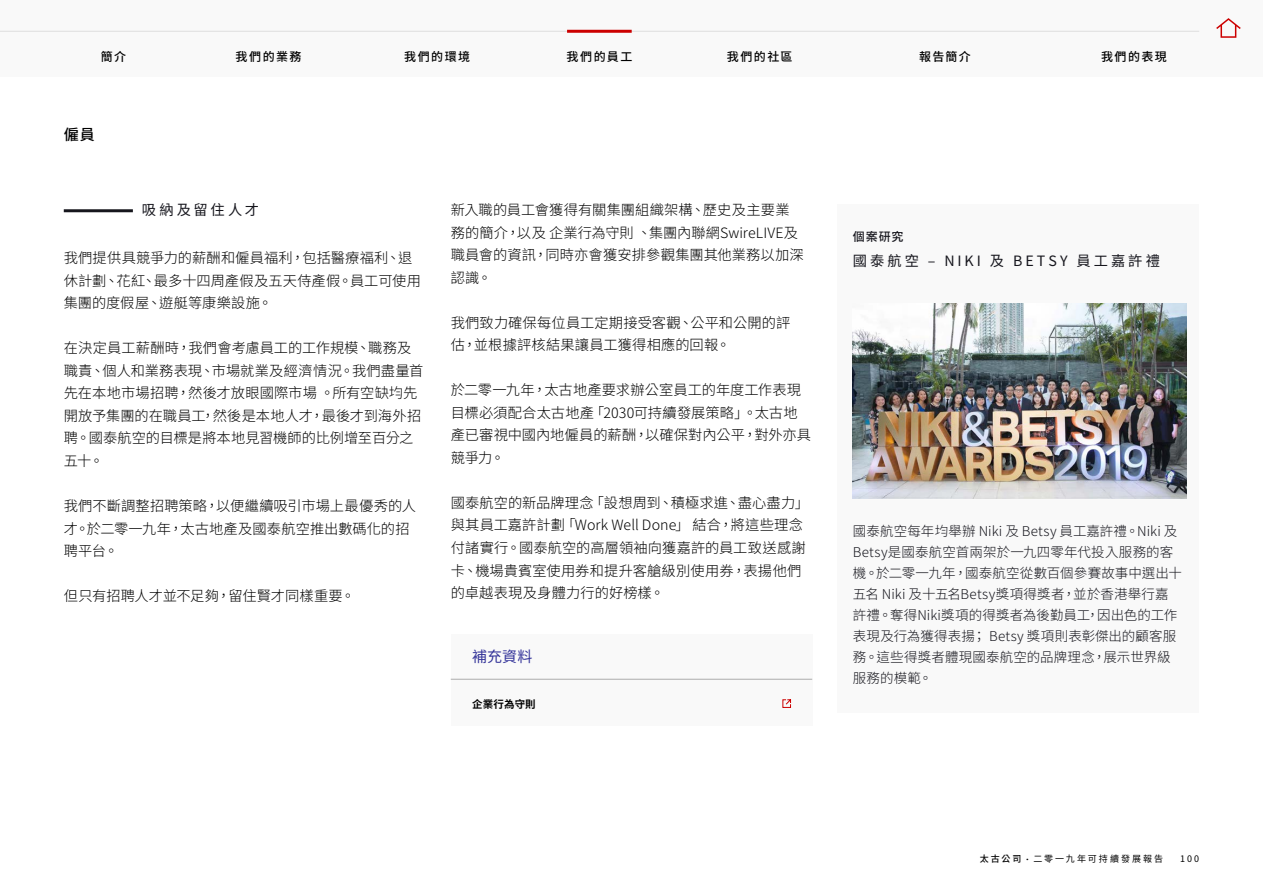
<style>
.page{position:relative;width:1263px;height:893px;background:#fff}
.page>*{position:absolute;margin:0;border:0;box-sizing:border-box;transform-origin:0 0}
.t1{font:15px "Noto Sans CJ Ktc";color:#339}
.t2{font:500 15px "Noto Sans CJ Ktc";color:#000}
.t3{font:300 14.25px/22.5px "Noto Sans CJ Ktc";letter-spacing:.005em;color:#000}
.t4{font:14.25px "Noto Sans CJ Ktc";letter-spacing:.21em;color:#16161d}
.t5{font:300 13.5px/21px "Noto Sans CJ Ktc";letter-spacing:.01em;color:#16161d}
.t6{font:500 12px "Noto Sans CJ Ktc";letter-spacing:.125em;color:#000}
.t7{font:500 12px "Noto Sans CJ Ktc";color:#16161d}
.t8{font:700 10.5px "Noto Sans CJ Ktc";letter-spacing:.015em;color:#000}
.t9{font:9px "Noto Sans CJ Ktc";letter-spacing:.22em;color:#000}
.s1{font-weight:500}
.s2{font-size:12px}
</style>
<div class="page">
<div style="left:0;top:0;width:1263px;height:77px;background:#f9f9f9"></div>
<hr style="left:0;top:31px;width:1199px;height:1px;background:#dedede">
<svg style="left:1216px;top:18px;width:25px;height:20px"></svg>
<hr style="left:64px;top:209px;width:69px;height:3px;background:#16161d">
<div style="left:451px;top:634px;width:361px;height:91px;background:#f9f9f9"></div>
<hr style="left:451px;top:679px;width:361px;height:1px;background:#acacac">
<svg style="left:782px;top:699px;width:9px;height:9px"></svg>
<div style="left:838px;top:204px;width:361px;height:508px;background:#f9f9f9"></div>
<hr style="left:567px;top:30px;width:65px;height:3px;background:#c00">
<img style="left:853px;top:303px;width:333px;height:196px">
<p class="t6" style="left:101px;top:49px;width:27px">簡介</p>
<p class="t6" style="left:236px;top:49px;width:67px">我們的業務</p>
<p class="t6" style="left:404px;top:49px;width:68px">我們的環境</p>
<p class="t6" style="left:567px;top:49px;width:67px">我們的員工</p>
<p class="t6" style="left:727px;top:49px;width:67px">我們的社區</p>
<p class="t6" style="left:919px;top:49px;width:53px">報告簡介</p>
<p class="t6" style="left:1101px;top:49px;width:67px">我們的表現</p>
<p class="t2" style="left:64px;top:126px;width:33px">僱員</p>
<p class="t4" style="left:142px;top:202px;width:119px">吸納及留住人才</p>
<p class="t3" style="left:64px;top:247px;width:359px">我們提供具競爭力的薪酬和僱員福利，包括醫療福利、退休計劃、花紅、最多十四周產假及五天侍產假。員工可使用集團的度假屋、遊艇等康樂設施。</p>
<p class="t3" style="left:64px;top:337px;width:361px">在決定員工薪酬時，我們會考慮員工的工作規模、職務及職責、個人和業務表現、市場就業及經濟情況。我們盡量首先在本地市場招聘，然後才放眼國際市場。所有空缺均先開放予集團的在職員工，然後是本地人才，最後才到海外招聘。國泰航空的目標是將本地見習機師的比例增至百分之五十。</p>
<p class="t3" style="left:64px;top:495px;width:354px">我們不斷調整招聘策略，以便繼續吸引市場上最優秀的人才。於二零一九年，太古地產及國泰航空推出數碼化的招聘平台。</p>
<p class="t3" style="left:64px;top:585px;width:293px">但只有招聘人才並不足夠，留住賢才同樣重要。</p>
<p class="t3" style="left:451px;top:199px;width:354px">新入職的員工會獲得有關集團組織架構、歷史及主要業務的簡介，以及企業行為守則、集團內聯網SwireLIVE及職員會的資訊，同時亦會獲安排參觀集團其他業務以加深認識。</p>
<p class="t3" style="left:451px;top:312px;width:341px">我們致力確保每位員工定期接受客觀、公平和公開的評估，並根據評核結果讓員工獲得相應的回報。</p>
<p class="t3" style="left:451px;top:379px;width:362px">於二零一九年，太古地產要求辦公室員工的年度工作表現目標必須配合太古地產「2030可持續發展策略」。太古地產已審視中國內地僱員的薪酬，以確保對內公平，對外亦具競爭力。</p>
<p class="t3" style="left:451px;top:492px;width:360px">國泰航空的新品牌理念「設想周到、積極求進、盡心盡力」與其員工嘉許計劃「Work Well Done」結合，將這些理念付諸實行。國泰航空的高層領袖向獲嘉許的員工致送感謝卡、機場貴賓室使用券和提升客艙級別使用券，表揚他們的卓越表現及身體力行的好榜樣。</p>
<p class="t1" style="left:472px;top:648px;width:62px">補充資料</p>
<p class="t8" style="left:472px;top:698px;width:65px">企業行為守則</p>
<p class="t7" style="left:853px;top:230px;width:52px">個案研究</p>
<p class="t4" style="left:853px;top:253px;width:309px">國泰航空 – NIKI 及 BETSY 員工嘉許禮</p>
<p class="t5" style="left:853px;top:521px;width:331px">國泰航空每年均舉辦 Niki 及 Betsy 員工嘉許禮。Niki 及<br>Betsy是國泰航空首兩架於一九四零年代投入服務的客機。於二零一九年，國泰航空從數百個參賽故事中選出十五名 Niki 及十五名Betsy獎項得獎者，並於香港舉行嘉許禮。奪得Niki獎項的得獎者為後勤員工，因出色的工作表現及行為獲得表揚； Betsy 獎項則表彰傑出的顧客服務。這些得獎者體現國泰航空的品牌理念，展示世界級服務的模範。</p>
<p class="t9" style="left:980px;top:854px;width:185px"><span class="s1">太古公司</span><span class="s2">•</span>二零一九年可持續發展報告</p>
<p class="t9" style="left:1180px;top:854px;width:21px">100</p>
</div>
